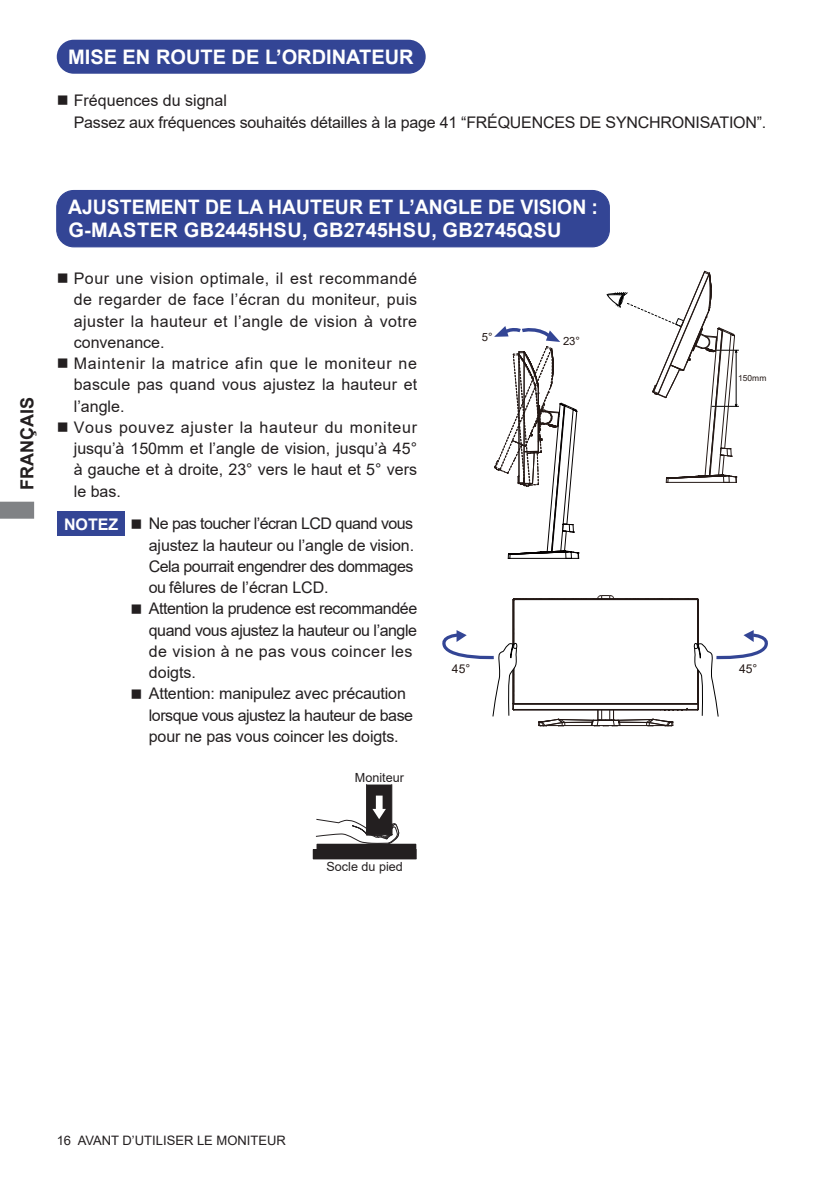
<style>
.page{position:relative;width:840px;height:1191px;background:#fff}
.page>*{position:absolute;margin:0;border:0;box-sizing:border-box;transform-origin:0 0}
.t1{font:700 20px/22.6px "Arial";color:#fff}
.t2{font:700 18px "Arial";color:#231f20}
.t3{font:16px/21.2px "Arial";letter-spacing:-.01em;color:#231f20;text-align:justify}
.t4{font:700 16px "Arial";color:#fff}
.t5{font:13px "Arial";color:#231f20}
.t6{font:12.6px "Arial";color:#231f20}
.t7{font:12.2px "Arial";color:#231815}
.t8{font:11.4px "Arial";color:#231815}
.t9{font:8.4px "Arial";color:#231815}
</style>
<div class="page">
<svg style="left:0;top:502px;width:34px;height:16px"></svg>
<div style="left:58px;top:41px;width:366px;height:32px;background:#334595;border-radius:16px"></div>
<div style="left:57px;top:40px;width:368px;height:34px;border:2px solid #334595;border-radius:16px"></div>
<div style="left:57px;top:511px;width:67px;height:24px;background:#334595"></div>
<div style="left:313px;top:849px;width:103px;height:10px;background:#231f20"></div>
<div style="left:317px;top:844px;width:98px;height:5px;background:#231f20"></div>
<div style="left:366px;top:784px;width:25px;height:51px;background:#231f20;border:1px solid #231f20"></div>
<svg style="left:315px;top:795px;width:84px;height:49px"></svg>
<div style="left:57px;top:190px;width:552px;height:57px;background:#334595;border-radius:17px"></div>
<div style="left:56px;top:190px;width:553px;height:57px;border:1px solid #334595;border-radius:17px"></div>
<svg style="left:494px;top:326px;width:85px;height:233px"></svg>
<svg style="left:606px;top:271px;width:132px;height:212px"></svg>
<svg style="left:442px;top:595px;width:326px;height:131px"></svg>
<p class="t1" style="left:68px;top:46px;width:347px">MISE EN ROUTE DE L’ORDINATEUR</p>
<p class="t3" style="left:74px;top:89px;width:693px;line-height:22.6px;text-indent:-17px">■ Fréquences du signal<br>Passez aux fréquences souhaités détailles à la page 41 “FRÉQUENCES DE SYNCHRONISATION”.</p>
<p class="t2" style="left:14px;top:490px;width:94px;rotate:-90deg">FRANÇAIS</p>
<p class="t1" style="left:68px;top:196px;width:531px">AJUSTEMENT DE LA HAUTEUR ET L’ANGLE DE VISION :<br>G-MASTER GB2445HSU, GB2745HSU, GB2745QSU</p>
<p class="t3" style="left:74px;top:268px;width:345px;text-indent:-17px">■ Pour une vision optimale, il est recommandé de regarder de face l’écran du moniteur, puis ajuster la hauteur et l’angle de vision à votre convenance.</p>
<p class="t3" style="left:74px;top:353px;width:345px;text-indent:-17px">■ Maintenir la matrice afin que le moniteur ne bascule pas quand vous ajustez la hauteur et l’angle.</p>
<p class="t3" style="left:74px;top:416px;width:345px;text-indent:-17px">■ Vous pouvez ajuster la hauteur du moniteur jusqu’à 150mm et l’angle de vision, jusqu’à 45° à gauche et à droite, 23° vers le haut et 5° vers le bas.</p>
<p class="t3" style="left:149px;top:513px;width:267px;text-indent:-18px">■ Ne pas toucher l’écran LCD quand vous ajustez la hauteur ou l’angle de vision.<br>Cela pourrait engendrer des dommages ou fêlures de l’écran LCD.</p>
<p class="t3" style="left:149px;top:598px;width:270px;text-align:left;text-indent:-18px">■ Attention la prudence est recommandée quand vous ajustez la hauteur ou l’angle de vision à ne pas vous coincer les doigts.</p>
<p class="t3" style="left:149px;top:683px;width:265px;text-align:left;text-indent:-18px">■ Attention: manipulez avec précaution lorsque vous ajustez la hauteur de base pour ne pas vous coincer les doigts.</p>
<p class="t4" style="left:64px;top:513px;width:56px">NOTEZ</p>
<p class="t6" style="left:355px;top:769px;width:50px">Moniteur</p>
<p class="t8" style="left:481px;top:329px;width:12px">5°</p>
<p class="t8" style="left:562px;top:333px;width:19px">23°</p>
<p class="t9" style="left:737px;top:372px;width:30px">150mm</p>
<p class="t7" style="left:451px;top:660px;width:20px">45°</p>
<p class="t7" style="left:738px;top:660px;width:20px">45°</p>
<p class="t6" style="left:326px;top:858px;width:78px">Socle du pied</p>
<p class="t5" style="left:57px;top:1131px;width:230px">16 AVANT D’UTILISER LE MONITEUR</p>
</div>
